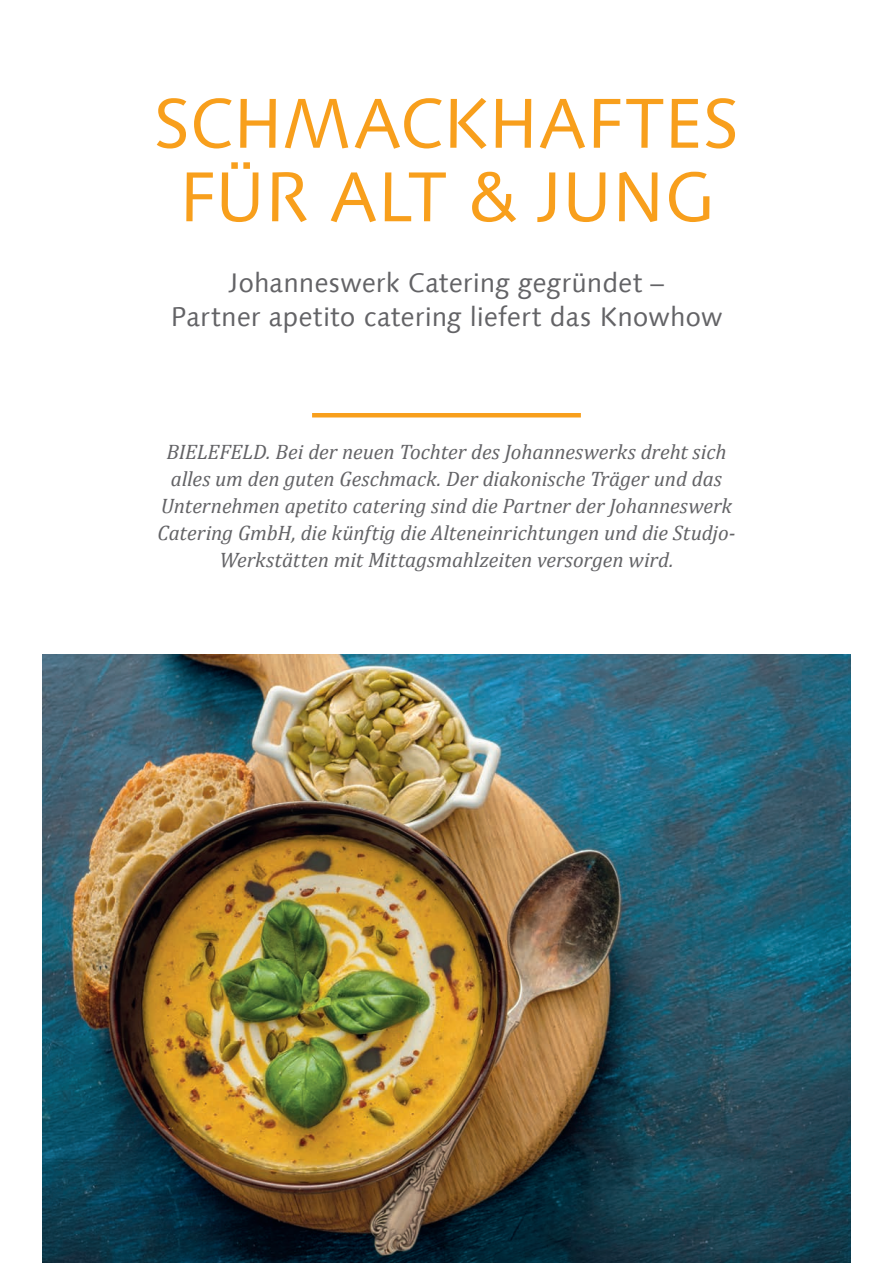
<style>
.page{position:relative;width:893px;height:1263px;background:#fff}
.page>*{position:absolute;margin:0;border:0;box-sizing:border-box;transform-origin:0 0}
.t1{font:70.5px/73.5px "Linotype Syntax Com";letter-spacing:-.015em;color:#f89f1c;text-align:center}
.t2{font:27px/34.5px "Linotype Syntax Com";color:#636366;text-align:center}
.t3{font:italic 21px/27px "Cambria";letter-spacing:-.005em;color:#636366;text-align:center}
</style>
<div class="page">
<img style="left:43px;top:654px;width:807px;height:609px">
<hr style="left:312px;top:413px;width:269px;height:4px;background:#f89f1c">
<h1 class="t1" style="left:154px;top:86px;width:587px">SCHMACKHAFTES<br>FÜR ALT &amp; JUNG</h1>
<p class="t2" style="left:170px;top:265px;width:554px">Johanneswerk Catering gegründet –<br>Partner apetito catering liefert das Knowhow</p>
<p class="t3" style="left:157px;top:438px;width:579px">BIELEFELD. Bei der neuen Tochter des Johanneswerks dreht sich alles um den guten Geschmack. Der diakonische Träger und das Unternehmen apetito catering sind die Partner der Johanneswerk Catering GmbH, die künftig die Alteneinrichtungen und die Studjo-Werkstätten mit Mittagsmahlzeiten versorgen wird.</p>
</div>
